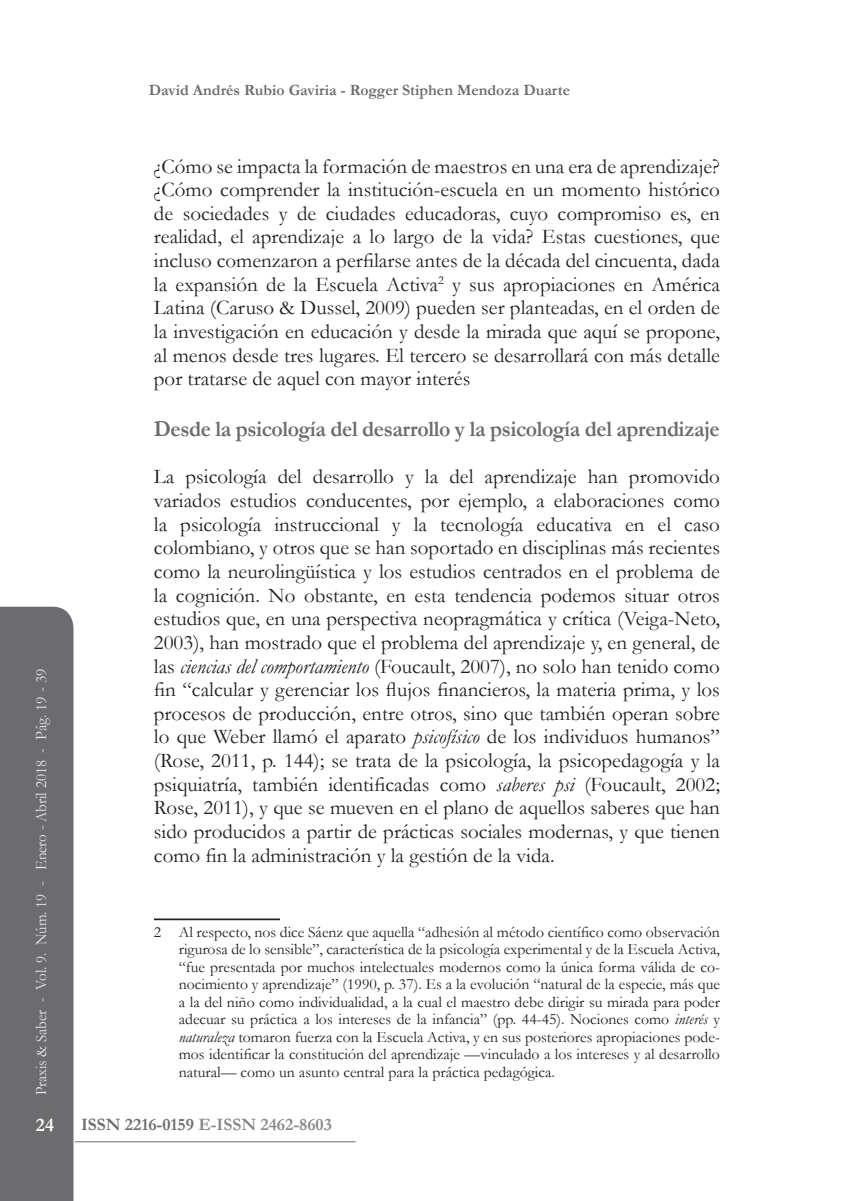
<style>
.page{position:relative;width:859px;height:1201px;background:#fff}
.page>*{position:absolute;margin:0;border:0;box-sizing:border-box;transform-origin:0 0}
.t1{font:700 22.75px "Garamond";letter-spacing:-.02em;color:#6c6c6e;scale:.96 1}
.t2{font:21px/23.6px "Garamond";color:#231f20;text-align:justify}
.t3{font:700 19.25px "Garamond";color:#fff}
.t4{font:700 17.5px "Garamond";color:#888}
.t5{font:15.75px/17.5px "Garamond";color:#231f20;text-align:justify}
.t6{font:15.75px "Garamond";color:#e6e7e9;scale:.95 1}
.t7{font:700 15.75px "Garamond";color:#6c6c6e}
.s1{font-style:italic}
.s2{color:#6c6d70}
</style>
<div class="page">
<div style="left:0;top:606px;width:73px;height:594px;background:#6c6c6e"></div>
<hr style="left:75px;top:1141px;width:280px;height:1px;background:#6c6c6e">
<hr style="left:154px;top:918px;width:126px;height:2px;background:#231f20">
<p class="t6" style="left:30px;top:1095px;width:451px;rotate:-90deg">Praxis &amp; Saber - Vol. 9. Núm. 19 - Enero - Abril 2018 - Pág. 19 - 39</p>
<p class="t7" style="left:149px;top:80px;width:422px">David Andrés Rubio Gaviria - Rogger Stiphen Mendoza Duarte</p>
<p class="t2" style="left:154px;top:154px;width:567px">¿Cómo se impacta la formación de maestros en una era de aprendizaje? ¿Cómo comprender la institución-escuela en un momento histórico de sociedades y de ciudades educadoras, cuyo compromiso es, en realidad, el aprendizaje a lo largo de la vida? Estas cuestiones, que incluso comenzaron a perfilarse antes de la década del cincuenta, dada la expansión de la Escuela Activa<sup>2</sup> y sus apropiaciones en América Latina (Caruso &amp; Dussel, 2009) pueden ser planteadas, en el orden de la investigación en educación y desde la mirada que aquí se propone, al menos desde tres lugares. El tercero se desarrollará con más detalle por tratarse de aquel con mayor interés</p>
<p class="t1" style="left:154px;top:413px;width:590px">Desde la psicología del desarrollo y la psicología del aprendizaje</p>
<p class="t2" style="left:154px;top:464px;width:567px">La psicología del desarrollo y la del aprendizaje han promovido variados estudios conducentes, por ejemplo, a elaboraciones como la psicología instruccional y la tecnología educativa en el caso colombiano, y otros que se han soportado en disciplinas más recientes como la neurolingüística y los estudios centrados en el problema de la cognición. No obstante, en esta tendencia podemos situar otros estudios que, en una perspectiva neopragmática y crítica (Veiga-Neto, 2003), han mostrado que el problema del aprendizaje y, en general, de las <span class="s1">ciencias del comportamiento</span> (Foucault, 2007), no solo han tenido como fin “calcular y gerenciar los flujos financieros, la materia prima, y los procesos de producción, entre otros, sino que también operan sobre lo que Weber llamó el aparato <span class="s1">psicofísico</span> de los individuos humanos” (Rose, 2011, p. 144); se trata de la psicología, la psicopedagogía y la psiquiatría, también identificadas como <span class="s1">saberes psi</span> (Foucault, 2002; Rose, 2011), y que se mueven en el plano de aquellos saberes que han sido producidos a partir de prácticas sociales modernas, y que tienen como fin la administración y la gestión de la vida.</p>
<p class="t5" style="left:179px;top:922px;width:542px;text-indent:-25px">2 Al respecto, nos dice Sáenz que aquella “adhesión al método científico como observación rigurosa de lo sensible”, característica de la psicología experimental y de la Escuela Activa, “fue presentada por muchos intelectuales modernos como la única forma válida de co&shy;nocimiento y aprendizaje” (1990, p. 37). Es a la evolución “natural de la especie, más que a la del niño como individualidad, a la cual el maestro debe dirigir su mirada para poder adecuar su práctica a los intereses de la infancia” (pp. 44-45). Nociones como <span class="s1">interés</span> y <span class="s1">naturaleza</span> tomaron fuerza con la Escuela Activa, y en sus posteriores apropiaciones pode&shy;mos identificar la constitución del aprendizaje —vinculado a los intereses y al desarrollo natural— como un asunto central para la práctica pedagógica.</p>
<p class="t3" style="left:36px;top:1112px;width:20px">24</p>
<p class="t4" style="left:81px;top:1112px;width:252px"><span class="s2">ISSN 2216-0159</span> E-ISSN 2462-8603</p>
</div>
